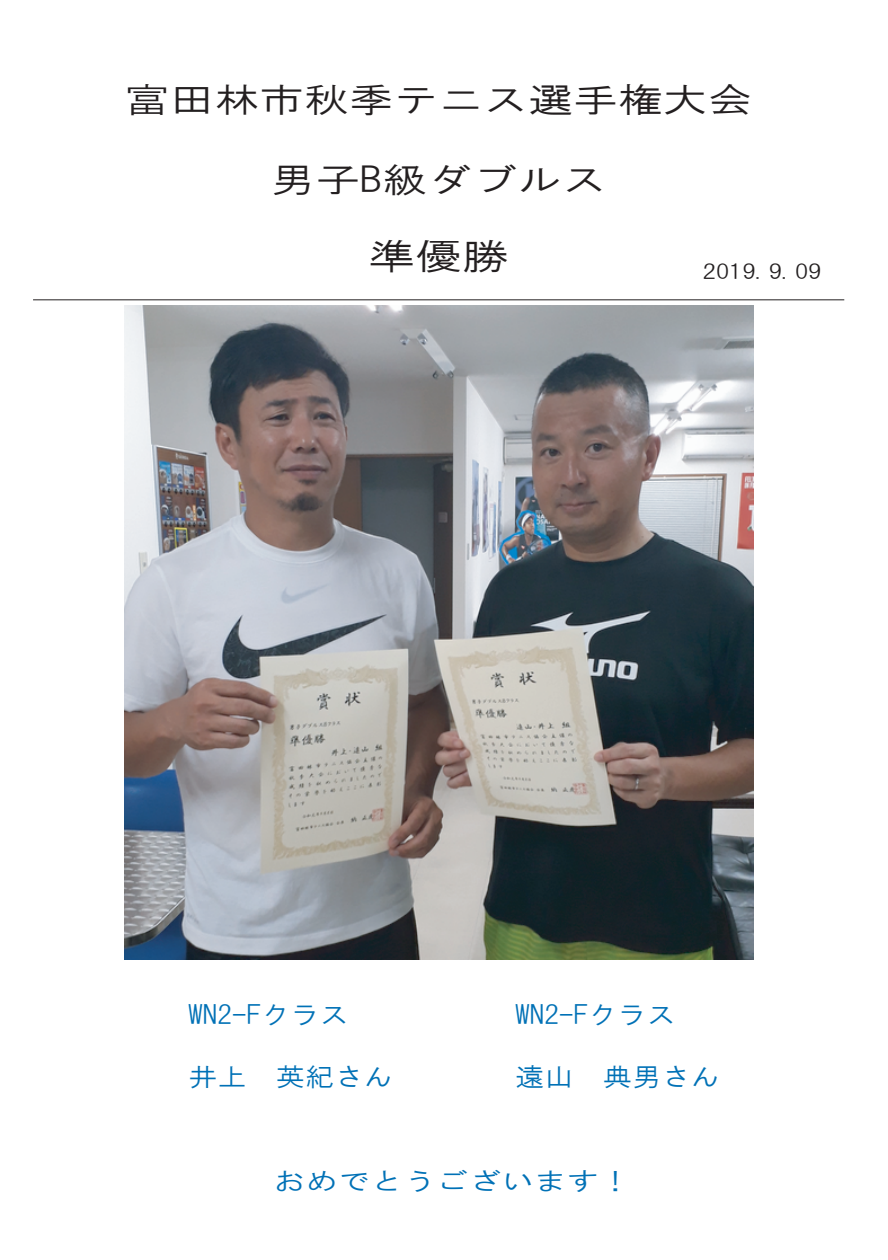
<style>
.page{position:relative;width:888px;height:1260px;background:#fff}
.page>*{position:absolute;margin:0;border:0;box-sizing:border-box;transform-origin:0 0}
.t1{font:36px "HG Gothic M";color:#231f20;scale:1.3 1}
.t2{font:34.5px "HG Gothic M";color:#231f20;scale:1.3 1}
.t3{font:25.8px "HG Gothic M";color:#0071b6;scale:1.13 1}
.t4{font:25.05px "HG Gothic M";color:#0071b6;scale:1.3 1}
.t5{font:20.25px "HG Gothic M";color:#231f20;scale:1.3 1}
</style>
<div class="page">
<img style="left:124px;top:306px;width:629px;height:653px">
<h2 class="t2" style="left:125px;top:82px;width:484px">富田林市秋季テニス選手権大会</h2>
<h2 class="t2" style="left:271px;top:162px;width:260px">男子B級ダブルス</h2>
<h1 class="t1" style="left:368px;top:238px;width:109px">準優勝</h1>
<p class="t5" style="left:703px;top:262px;width:93px">2019.9.09</p>
<p class="t3" style="left:188px;top:1001px;width:144px">WN2-Fクラス</p>
<p class="t3" style="left:188px;top:1064px;width:183px">井上 英紀さん</p>
<p class="t3" style="left:515px;top:1001px;width:144px">WN2-Fクラス</p>
<p class="t3" style="left:515px;top:1064px;width:183px">遠山 典男さん</p>
<p class="t4" style="left:273px;top:1168px;width:277px">おめでとうございます！</p>
</div>
